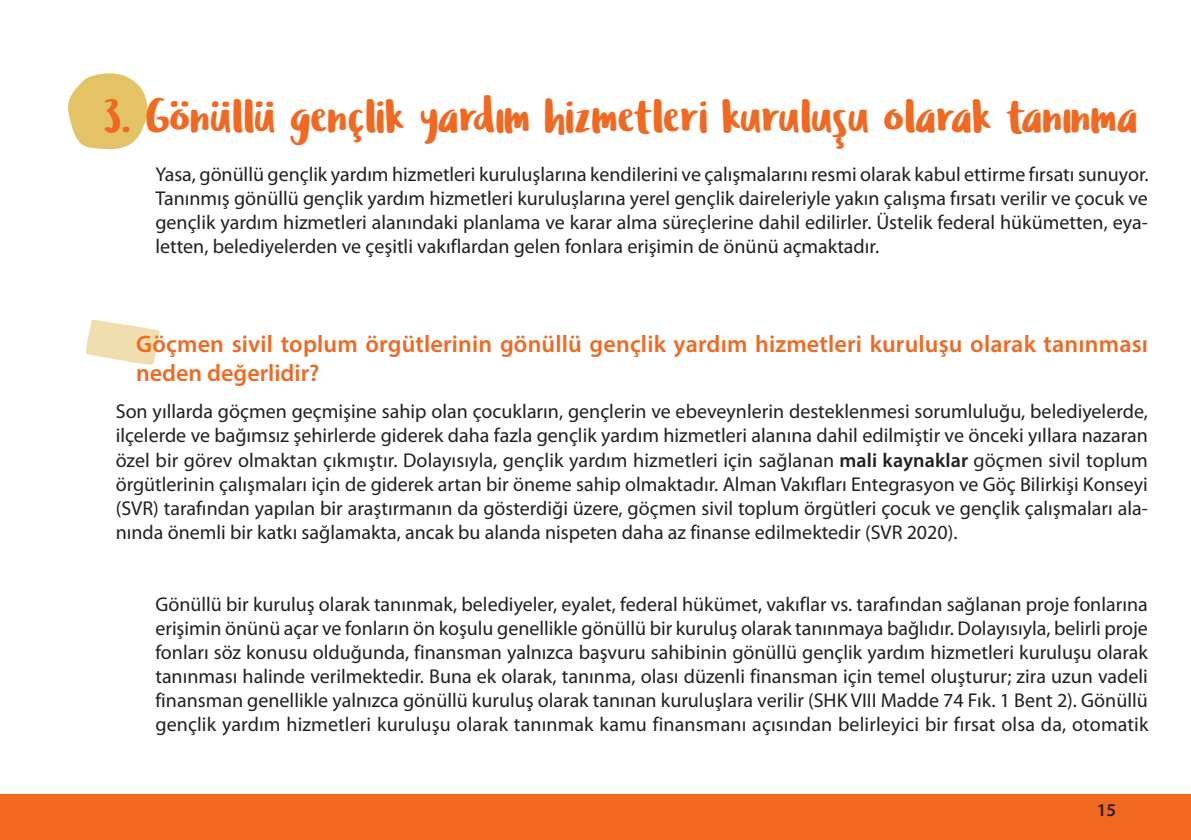
<style>
.page{position:relative;width:1191px;height:840px;background:#fff}
.page>*{position:absolute;margin:0;border:0;box-sizing:border-box;transform-origin:0 0}
.Rubrik_re{font:48px "Ludicrous";letter-spacing:-.005em;color:#f36821}
.Headline_ZwÜ{font:600 24px/28.8px "Myriad Pro";letter-spacing:.01em;color:#f36821}
.Fließtext{font:20px/24px "Myriad Pro";color:#231f20;text-align:justify}
.t1{font:600 18px "Myriad Pro";color:#231f20}
.s1{font-weight:600}
</style>
<div class="page">
<div style="left:0;top:794px;width:1191px;height:45px;background:#f36821"></div>
<svg style="left:86px;top:319px;width:74px;height:46px"></svg>
<svg style="left:68px;top:73px;width:80px;height:77px"></svg>
<p class="Rubrik_re" style="left:104px;top:83px;width:1035px">3. Gönüllü gençlik yardım hizmetleri kuruluşu olarak tanınma</p>
<p class="Fließtext" style="left:155px;top:162px;width:994px">Yasa, gönüllü gençlik yardım hizmetleri kuruluşlarına kendilerini ve çalışmalarını resmi olarak kabul ettirme fırsatı sunuyor.<br>Tanınmış gönüllü gençlik yardım hizmetleri kuruluşlarına yerel gençlik daireleriyle yakın çalışma fırsatı verilir ve çocuk ve gençlik yardım hizmetleri alanındaki planlama ve karar alma süreçlerine dahil edilirler. Üstelik federal hükümetten, eya&shy;letten, belediyelerden ve çeşitli vakıflardan gelen fonlara erişimin de önünü açmaktadır.</p>
<p class="Headline_ZwÜ" style="left:136px;top:329px;width:1013px">Göçmen sivil toplum örgütlerinin gönüllü gençlik yardım hizmetleri kuruluşu olarak tanınması neden değerlidir?</p>
<p class="Fließtext" style="left:116px;top:399px;width:1033px">Son yıllarda göçmen geçmişine sahip olan çocukların, gençlerin ve ebeveynlerin desteklenmesi sorumluluğu, belediyelerde, ilçelerde ve bağımsız şehirlerde giderek daha fazla gençlik yardım hizmetleri alanına dahil edilmiştir ve önceki yıllara nazaran özel bir görev olmaktan çıkmıştır. Dolayısıyla, gençlik yardım hizmetleri için sağlanan <span class="s1">mali kaynaklar</span> göçmen sivil toplum örgütlerinin çalışmaları için de giderek artan bir öneme sahip olmaktadır. Alman Vakıfları Entegrasyon ve Göç Bilirkişi Konseyi (SVR) tarafından yapılan bir araştırmanın da gösterdiği üzere, göçmen sivil toplum örgütleri çocuk ve gençlik çalışmaları ala&shy;nında önemli bir katkı sağlamakta, ancak bu alanda nispeten daha az finanse edilmektedir (SVR 2020).</p>
<p class="Fließtext" style="left:155px;top:591px;width:994px">Gönüllü bir kuruluş olarak tanınmak, belediyeler, eyalet, federal hükümet, vakıflar vs. tarafından sağlanan proje fonlarına erişimin önünü açar ve fonların ön koşulu genellikle gönüllü bir kuruluş olarak tanınmaya bağlıdır. Dolayısıyla, belirli proje fonları söz konusu olduğunda, finansman yalnızca başvuru sahibinin gönüllü gençlik yardım hizmetleri kuruluşu olarak tanınması halinde verilmektedir. Buna ek olarak, tanınma, olası düzenli finansman için temel oluşturur; zira uzun vadeli finansman genellikle yalnızca gönüllü kuruluş olarak tanınan kuruluşlara verilir (SHK VIII Madde 74 Fık. 1 Bent 2). Gönüllü gençlik yardım hizmetleri kuruluşu olarak tanınmak kamu finansmanı açısından belirleyici bir fırsat olsa da, otomatik</p>
<p class="t1" style="left:1096px;top:797px;width:21px">15</p>
</div>
